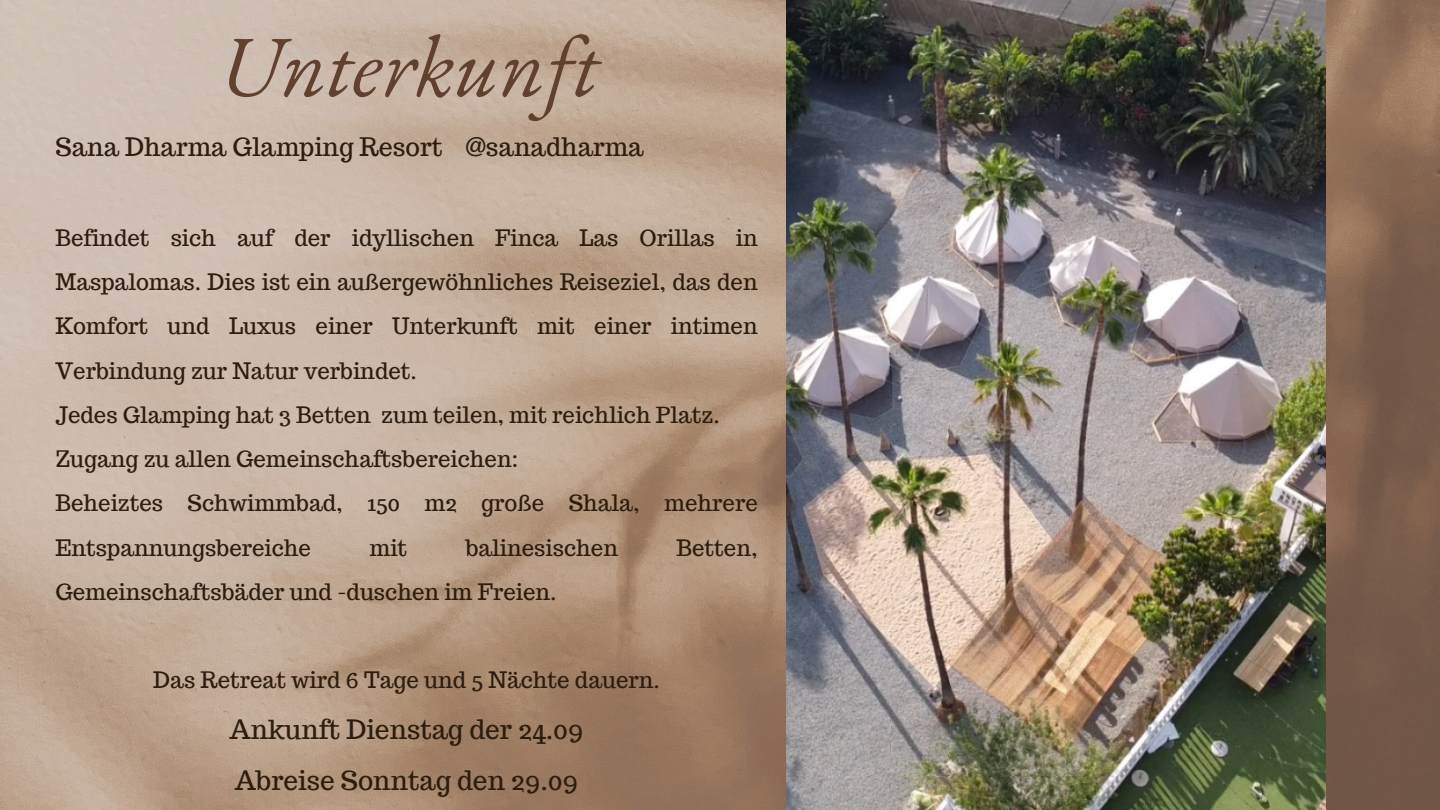
<style>
.page{position:relative;width:1440px;height:810px;background:#fff}
.page>*{position:absolute;margin:0;border:0;box-sizing:border-box;transform-origin:0 0}
.t1{font:italic 87.3px "EB Garamond";color:#61402e}
.t2{font:26.2px "Trocchi";color:#2c1d0f}
.t3{font:25px "Trocchi";color:#2c1d0f}
.t4{font:22.2px/44.2px "Trocchi";color:#2c1d0f;text-align:justify}
</style>
<div class="page">
<img style="left:0;top:0;width:1440px;height:810px">
<img style="left:787px;top:0;width:538px;height:810px">
<p class="t1" style="left:220px;top:8px;width:381px">Unterkunft</p>
<h1 class="t3" style="left:55px;top:130px;width:590px">Sana Dharma Glamping Resort @sanadharma</h1>
<h2 class="t4" style="left:55px;top:216px;width:704px">Befindet sich auf der idyllischen Finca Las Orillas in Maspalomas. Dies ist ein außergewöhnliches Reiseziel, das den Komfort und Luxus einer Unterkunft mit einer intimen Verbindung zur Natur verbindet.</h2>
<p class="t4" style="left:55px;top:393px;width:666px">Jedes Glamping hat 3 Betten zum teilen, mit reichlich Platz.</p>
<p class="t4" style="left:55px;top:437px;width:464px">Zugang zu allen Gemeinschaftsbereichen:</p>
<p class="t4" style="left:55px;top:481px;width:704px">Beheiztes Schwimmbad, 150 m2 große Shala, mehrere<br>Entspannungsbereiche</p>
<p class="t4" style="left:369px;top:525px;width:39px">mit</p>
<p class="t4" style="left:466px;top:525px;width:154px">balinesischen</p>
<p class="t4" style="left:676px;top:525px;width:83px">Betten,</p>
<p class="t4" style="left:55px;top:570px;width:503px">Gemeinschaftsbäder und -duschen im Freien.</p>
<p class="t4" style="left:153px;top:658px;width:508px">Das Retreat wird 6 Tage und 5 Nächte dauern.</p>
<p class="t2" style="left:230px;top:712px;width:355px">Ankunft Dienstag der 24.09</p>
<p class="t2" style="left:235px;top:764px;width:345px">Abreise Sonntag den 29.09</p>
</div>
